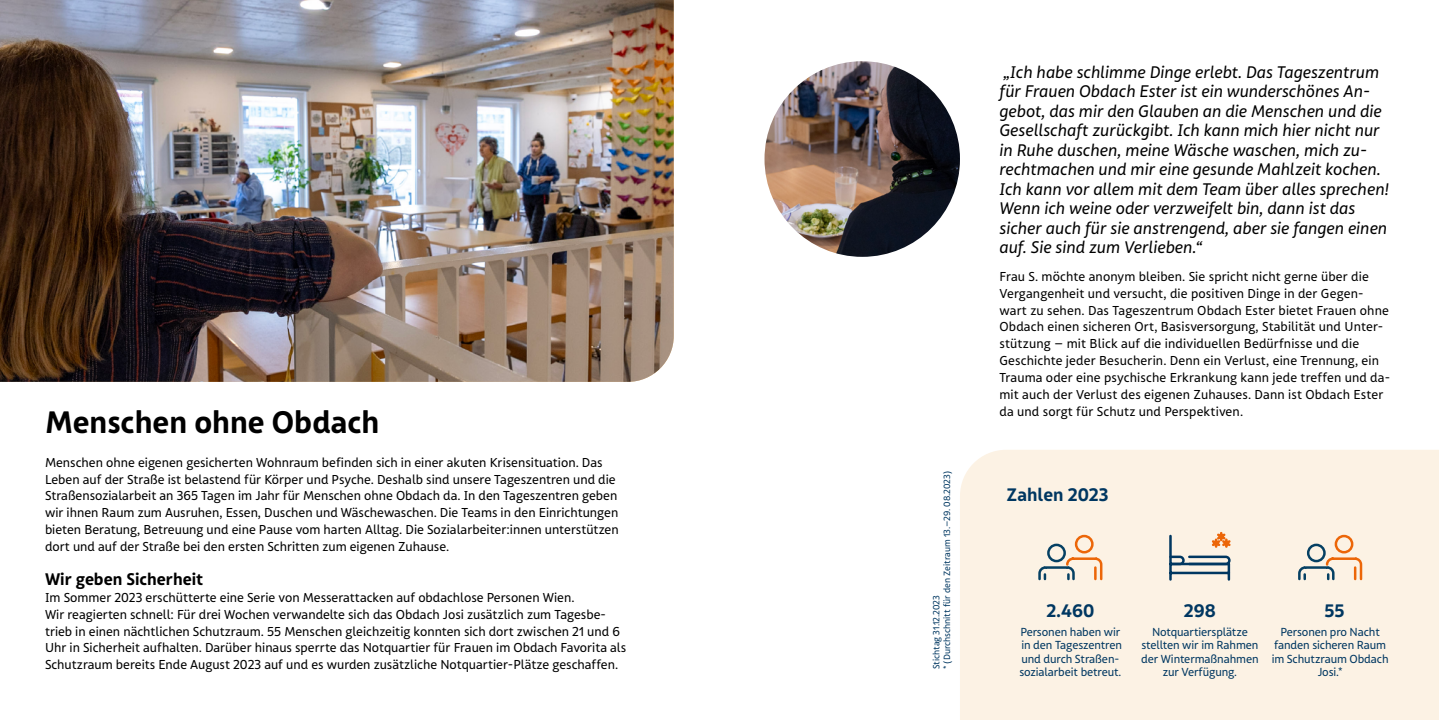
<style>
.page{position:relative;width:1439px;height:720px;background:#fff}
.page>*{position:absolute;margin:0;border:0;box-sizing:border-box;transform-origin:0 0}
.t1{font:700 30px "FSW Sans Pro";color:#000}
.t2{font:700 17.5px "FSW Sans Pro";color:#003761}
.t3{font:italic 16.25px/19.5px "FSW Sans Pro";color:#000}
.t4{font:700 16.25px "FSW Sans Pro";color:#000}
.t5{font:12.5px/16.9px "FSW Sans Pro";color:#000}
.t6{font:11.25px/13.5px "FSW Sans Pro";letter-spacing:-.01em;color:#003761;text-align:center}
.t7{font:8.75px/10.5px "FSW Sans Pro";color:#003761}
</style>
<div class="page">
<div style="left:960px;top:450px;width:479px;height:269px;background:#fcf2e4"></div>
<img style="left:764px;top:61px;width:196px;height:196px;border-radius:98px">
<svg style="left:1037px;top:533px;width:66px;height:48px;background:#e3d3c2"></svg>
<hr style="left:1169px;top:535px;width:2px;height:44px;background:#003761">
<hr style="left:1227px;top:563px;width:3px;height:16px;background:#003761">
<hr style="left:1170px;top:571px;width:59px;height:3px;background:#003761">
<svg style="left:1168px;top:530px;width:65px;height:36px;background:#cfc8bf"></svg>
<svg style="left:1296px;top:533px;width:67px;height:48px;background:#e3d4c3"></svg>
<img style="left:0;top:0;width:674px;height:381px">
<h1 class="t1" style="left:45px;top:403px;width:336px">Menschen ohne Obdach</h1>
<p class="t5" style="left:45px;top:453px;width:575px">Menschen ohne eigenen gesicherten Wohnraum befinden sich in einer akuten Krisensituation. Das Leben auf der Straße ist belastend für Körper und Psyche. Deshalb sind unsere Tageszentren und die Straßensozialarbeit an 365 Tagen im Jahr für Menschen ohne Obdach da. In den Tageszentren geben wir ihnen Raum zum Ausruhen, Essen, Duschen und Wäschewaschen. Die Teams in den Einrichtungen bieten Beratung, Betreuung und eine Pause vom harten Alltag. Die Sozialarbeiter:innen unterstützen dort und auf der Straße bei den ersten Schritten zum eigenen Zuhause.</p>
<h3 class="t4" style="left:45px;top:568px;width:160px">Wir geben Sicherheit</h3>
<p class="t5" style="left:45px;top:588px;width:583px">Im Sommer 2023 erschütterte eine Serie von Messerattacken auf obdachlose Personen Wien.<br>Wir reagierten schnell: Für drei Wochen verwandelte sich das Obdach Josi zusätzlich zum Tagesbe&shy;trieb in einen nächtlichen Schutzraum. 55 Menschen gleichzeitig konnten sich dort zwischen 21 und 6<br>Uhr in Sicherheit aufhalten. Darüber hinaus sperrte das Notquartier für Frauen im Obdach Favorita als Schutzraum bereits Ende August 2023 auf und es wurden zusätzliche Notquartier-Plätze geschaffen.</p>
<p class="t7" style="left:931px;top:669px;width:199px;rotate:-90deg">Stichtag 31.12.2023<br>* (Durchschnitt für den Zeitraum 13.–29. 08.2023)</p>
<p class="t3" style="left:999px;top:62px;width:391px">„Ich habe schlimme Dinge erlebt. Das Tageszentrum für Frauen Obdach Ester ist ein wunderschönes An&shy;gebot, das mir den Glauben an die Menschen und die Gesellschaft zurückgibt. Ich kann mich hier nicht nur in Ruhe duschen, meine Wäsche waschen, mich zu&shy;rechtmachen und mir eine gesunde Mahlzeit kochen.<br>Ich kann vor allem mit dem Team über alles sprechen!<br>Wenn ich weine oder verzweifelt bin, dann ist das sicher auch für sie anstrengend, aber sie fangen einen auf. Sie sind zum Verlieben.“</p>
<p class="t5" style="left:999px;top:268px;width:392px">Frau S. möchte anonym bleiben. Sie spricht nicht gerne über die Vergangenheit und versucht, die positiven Dinge in der Gegen&shy;wart zu sehen. Das Tageszentrum Obdach Ester bietet Frauen ohne Obdach einen sicheren Ort, Basisversorgung, Stabilität und Unter&shy;stützung – mit Blick auf die individuellen Bedürfnisse und die Geschichte jeder Besucherin. Denn ein Verlust, eine Trennung, ein Trauma oder eine psychische Erkrankung kann jede treffen und da&shy;mit auch der Verlust des eigenen Zuhauses. Dann ist Obdach Ester da und sorgt für Schutz und Perspektiven.</p>
<h2 class="t2" style="left:1006px;top:484px;width:103px">Zahlen 2023</h2>
<h2 class="t2" style="left:1046px;top:599px;width:49px">2.460</h2>
<p class="t6" style="left:1019px;top:624px;width:104px;text-align:left">Personen haben wir in den Tageszentren und durch Straßen&shy;sozialarbeit betreut.</p>
<h2 class="t2" style="left:1184px;top:599px;width:33px">298</h2>
<p class="t6" style="left:1141px;top:624px;width:119px">Notquartiersplätze stellten wir im Rahmen der Wintermaßnahmen zur Verfügung.</p>
<h2 class="t2" style="left:1324px;top:599px;width:22px">55</h2>
<p class="t6" style="left:1271px;top:624px;width:118px">Personen pro Nacht fanden sicheren Raum im Schutzraum Obdach<br>Josi.*</p>
</div>
